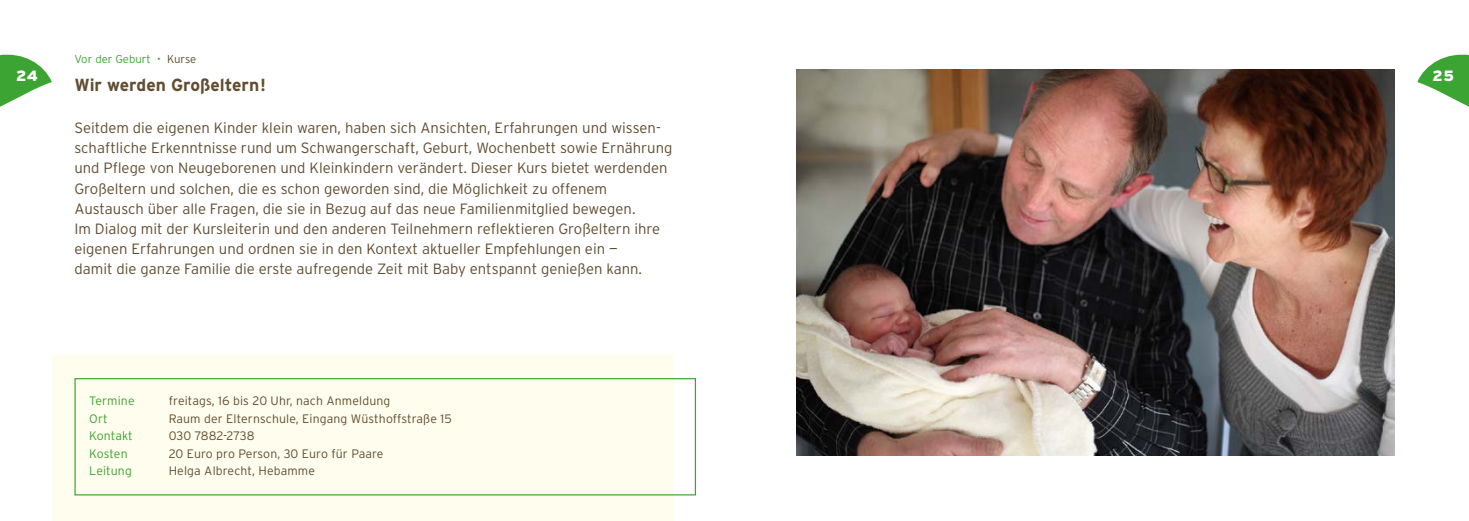
<style>
.page{position:relative;width:1469px;height:521px;background:#fff}
.page>*{position:absolute;margin:0;border:0;box-sizing:border-box;transform-origin:0 0}
.t1{font:700 17.5px "Interstate";color:#614d32}
.t2{font:300 14.88px/20.1px "Interstate";color:#614d32}
.t3{font:900 14.88px "Interstate";color:#fff}
.t4{font:300 12.25px "Interstate";letter-spacing:.01em;color:#614d32}
.t5{font:300 12.25px "Interstate";letter-spacing:.01em;color:#3ca432}
.t6{font:300 11.38px "Interstate";color:#3ca432}
.s1{font-weight:700}
.s2{color:#614d32}
</style>
<div class="page">
<svg style="left:0;top:54px;width:52px;height:53px"></svg>
<svg style="left:1417px;top:54px;width:51px;height:52px"></svg>
<div style="left:52px;top:354px;width:620px;height:167px;background:#fffdee"></div>
<svg style="left:74px;top:378px;width:622px;height:117px"></svg>
<img style="left:796px;top:70px;width:598px;height:385px">
<p class="t6" style="left:74px;top:52px;width:123px">Vor der Geburt <span class="s1">·</span> <span class="s2">Kurse</span></p>
<p class="t1" style="left:74px;top:75px;width:193px">Wir werden Großeltern!</p>
<p class="t3" style="left:16px;top:67px;width:23px">24</p>
<p class="t3" style="left:1432px;top:67px;width:23px">25</p>
<p class="t2" style="left:74px;top:118px;width:599px">Seitdem die eigenen Kinder klein waren, haben sich Ansichten, Erfahrungen und wissen&shy;schaftliche Erkenntnisse rund um Schwangerschaft, Geburt, Wochenbett sowie Ernährung und Pflege von Neugeborenen und Kleinkindern verändert. Dieser Kurs bietet werdenden Großeltern und solchen, die es schon geworden sind, die Möglichkeit zu offenem Austausch über alle Fragen, die sie in Bezug auf das neue Familienmitglied bewegen.<br>Im Dialog mit der Kursleiterin und den anderen Teilnehmern reflektieren Großeltern ihre eigenen Erfahrungen und ordnen sie in den Kontext aktueller Empfehlungen ein —<br>damit die ganze Familie die erste aufregende Zeit mit Baby entspannt genießen kann.</p>
<p class="t5" style="left:89px;top:393px;width:47px">Termine</p>
<p class="t4" style="left:169px;top:393px;width:223px">freitags, 16 bis 20 Uhr, nach Anmeldung</p>
<p class="t5" style="left:89px;top:411px;width:20px">Ort</p>
<p class="t4" style="left:169px;top:411px;width:284px">Raum der Elternschule, Eingang Wüsthoffstraße 15</p>
<p class="t5" style="left:89px;top:428px;width:45px">Kontakt</p>
<p class="t4" style="left:169px;top:428px;width:87px">030 7882-2738</p>
<p class="t5" style="left:89px;top:446px;width:40px">Kosten</p>
<p class="t4" style="left:169px;top:446px;width:216px">20 Euro pro Person, 30 Euro für Paare</p>
<p class="t5" style="left:89px;top:464px;width:44px">Leitung</p>
<p class="t4" style="left:169px;top:464px;width:148px">Helga Albrecht, Hebamme</p>
</div>
